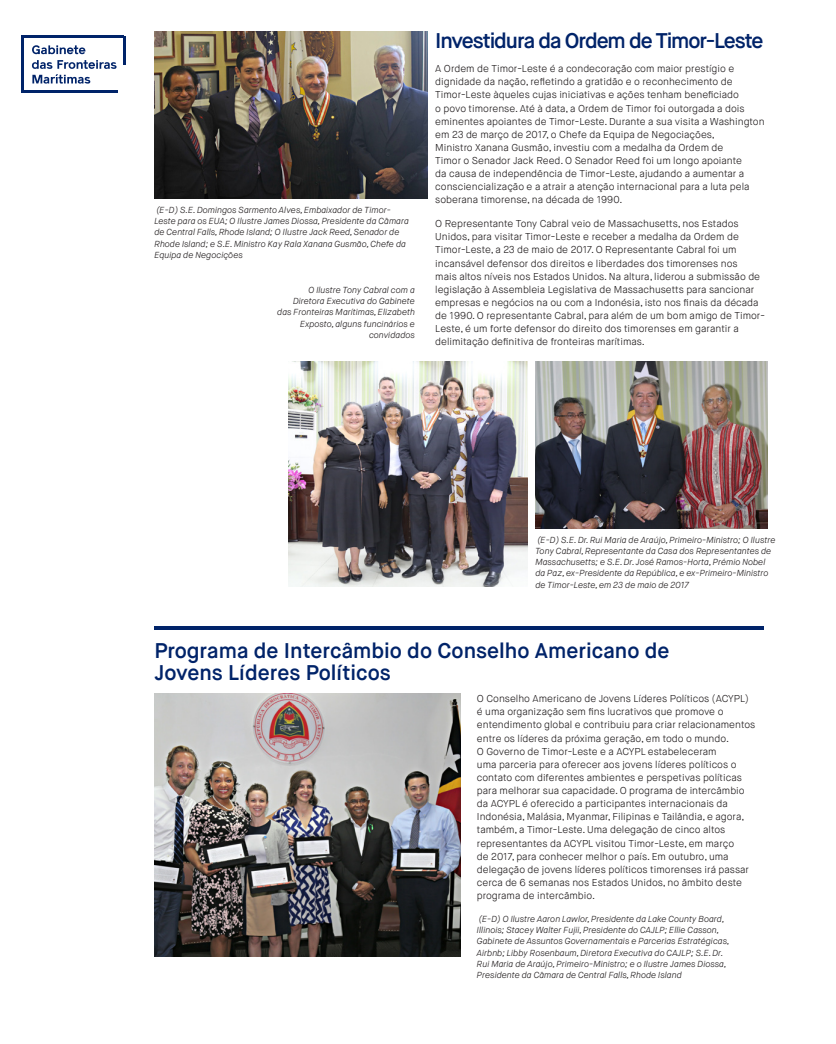
<style>
.page{position:relative;width:836px;height:1044px;background:#fff}
.page>*{position:absolute;margin:0;border:0;box-sizing:border-box;transform-origin:0 0}
.t1{font:600 21.25px/22.5px "Maison Neue";color:#002369}
.t2{font:600 21.25px "Maison Neue";letter-spacing:-.05em;color:#002369}
.t3{font:300 10px/13.1px "Maison Neue";color:#231f20}
.t4{font:italic 300 8.75px/11.2px "Maison Neue";color:#231f20}
</style>
<div class="page">
<hr style="left:154px;top:626px;width:610px;height:4px;background:#002369">
<img style="left:154px;top:32px;width:274px;height:166px">
<img style="left:535px;top:361px;width:232px;height:168px">
<img style="left:288px;top:361px;width:240px;height:226px">
<img style="left:154px;top:693px;width:306px;height:263px">
<svg style="left:32px;top:45px;width:53px;height:9px"></svg>
<svg style="left:32px;top:60px;width:85px;height:24px"></svg>
<hr style="left:22px;top:36px;width:2px;height:57px;background:#002369">
<hr style="left:123px;top:36px;width:2px;height:28px;background:#002369">
<hr style="left:22px;top:36px;width:102px;height:2px;background:#002369">
<hr style="left:22px;top:91px;width:96px;height:2px;background:#002369">
<p class="t4" style="left:154px;top:204px;width:256px">(E-D) S.E. Domingos Sarmento Alves, Embaixador de Timor-Leste para os EUA; O Ilustre James Diossa, Presidente da Câmara de Central Falls, Rhode Island; O Ilustre Jack Reed, Senador de Rhode Island; e S.E. Ministro Kay Rala Xanana Gusmão, Chefe da Equipa de Negocições</p>
<p class="t4" style="left:277px;top:284px;width:139px;text-align:right">O Ilustre Tony Cabral com a<br>Diretora Executiva do Gabinete das Fronteiras Marítimas, Elizabeth<br>Exposto, alguns funcinários e convidados</p>
<p class="t2" style="left:435px;top:28px;width:330px">Investidura da Ordem de Timor-Leste</p>
<p class="t3" style="left:435px;top:62px;width:331px">A Ordem de Timor-Leste é a condecoração com maior prestígio e dignidade da nação, refletindo a gratidão e o reconhecimento de Timor-Leste àqueles cujas iniciativas e ações tenham beneficiado<br>o povo timorense. Até à data, a Ordem de Timor foi outorgada a dois eminentes apoiantes de Timor-Leste. Durante a sua visita a Washington em 23 de março de 2017, o Chefe da Equipa de Negociações,<br>Ministro Xanana Gusmão, investiu com a medalha da Ordem de<br>Timor o Senador Jack Reed. O Senador Reed foi um longo apoiante<br>da causa de independência de Timor-Leste, ajudando a aumentar a consciencialização e a atrair a atenção internacional para a luta pela soberana timorense, na década de 1990.</p>
<p class="t3" style="left:435px;top:217px;width:331px">O Representante Tony Cabral veio de Massachusetts, nos Estados Unidos, para visitar Timor-Leste e receber a medalha da Ordem de Timor-Leste, a 23 de maio de 2017. O Representante Cabral foi um incansável defensor dos direitos e liberdades dos timorenses nos<br>mais altos níveis nos Estados Unidos. Na altura, liderou a submissão de legislação à Assembleia Legislativa de Massachusetts para sancionar empresas e negócios na ou com a Indonésia, isto nos finais da década de 1990. O representante Cabral, para além de um bom amigo de Timor-Leste, é um forte defensor do direito dos timorenses em garantir a delimitação definitiva de fronteiras marítimas.</p>
<p class="t4" style="left:535px;top:534px;width:241px">(E-D) S.E. Dr. Rui Maria de Araújo, Primeiro-Ministro; O Ilustre Tony Cabral, Representante da Casa dos Representantes de Massachusetts; e S.E. Dr. José Ramos-Horta, Prémio Nobel da Paz, ex-Presidente da República, e ex-Primeiro-Ministro de Timor-Leste, em 23 de maio de 2017</p>
<p class="t1" style="left:154px;top:639px;width:517px">Programa de Intercâmbio do Conselho Americano de<br>Jovens Líderes Políticos</p>
<p class="t3" style="left:477px;top:692px;width:280px">O Conselho Americano de Jovens Líderes Políticos (ACYPL) é uma organização sem fins lucrativos que promove o entendimento global e contribuiu para criar relacionamentos entre os líderes da próxima geração, em todo o mundo.<br>O Governo de Timor-Leste e a ACYPL estabeleceram<br>uma parceria para oferecer aos jovens líderes políticos o contato com diferentes ambientes e perspetivas políticas para melhorar sua capacidade. O programa de intercâmbio da ACYPL é oferecido a participantes internacionais da Indonésia, Malásia, Myanmar, Filipinas e Tailândia, e agora, também, a Timor-Leste. Uma delegação de cinco altos representantes da ACYPL visitou Timor-Leste, em março<br>de 2017, para conhecer melhor o país. Em outubro, uma delegação de jovens líderes políticos timorenses irá passar cerca de 6 semanas nos Estados Unidos, no âmbito deste programa de intercâmbio.</p>
<p class="t4" style="left:477px;top:913px;width:254px">(E-D) O Ilustre Aaron Lawlor, Presidente da Lake County Board, Illinois; Stacey Walter Fujii, Presidente do CAJLP; Ellie Casson, Gabinete de Assuntos Governamentais e Parcerias Estratégicas, Airbnb; Libby Rosenbaum, Diretora Executiva do CAJLP; S.E. Dr.<br>Rui Maria de Araújo, Primeiro-Ministro; e o Ilustre James Diossa, Presidente da Câmara de Central Falls, Rhode Island</p>
</div>
